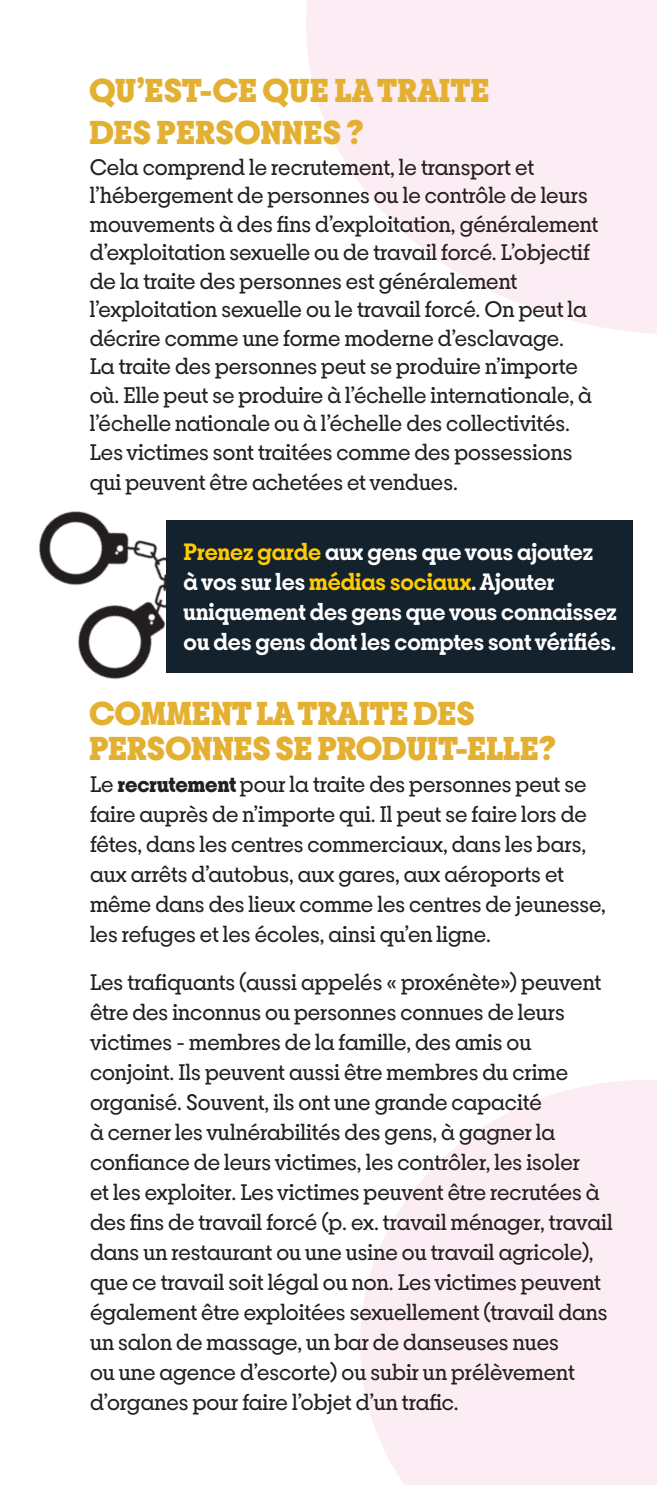
<style>
.page{position:relative;width:657px;height:1485px;background:#fff}
.page>*{position:absolute;margin:0;border:0;box-sizing:border-box;transform-origin:0 0}
.t1{font:900 35px/42px "Breton";letter-spacing:-.01em;color:#e4b032}
.t2{font:600 25px/30px "Breton";color:#fff}
.t3{font:23.75px/30px "Breton";color:#231f20}
.s1{color:#fc0}
.s2{font-weight:700}
</style>
<div class="page">
<svg style="left:306px;top:0;width:351px;height:334px;fill:#fcedf4"></svg>
<svg style="left:360px;top:1080px;width:297px;height:405px;fill:#fcedf4"></svg>
<img style="left:38px;top:511px;width:129px;height:168px">
<div style="left:167px;top:520px;width:466px;height:153px;background:#14222e"></div>
<p class="t1" style="left:89px;top:69px;width:402px">QU’EST-CE QUE LA TRAITE<br>DES PERSONNES ?</p>
<p class="t3" style="left:90px;top:152px;width:510px;line-height:28.8px">Cela comprend le recrutement, le transport et l’hébergement de personnes ou le contrôle de leurs mouvements à des fins d’exploitation, généralement d’exploitation sexuelle ou de travail forcé. L’objectif de la traite des personnes est généralement l’exploitation sexuelle ou le travail forcé. On peut la décrire comme une forme moderne d’esclavage.<br>La traite des personnes peut se produire n’importe où. Elle peut se produire à l’échelle internationale, à l’échelle nationale ou à l’échelle des collectivités.<br>Les victimes sont traitées comme des possessions qui peuvent être achetées et vendues.</p>
<p class="t2" style="left:184px;top:536px;width:435px"><span class="s1">Prenez garde</span> aux gens que vous ajoutez<br>à vos sur les <span class="s1">médias sociaux</span>. Ajouter uniquement des gens que vous connaissez ou des gens dont les comptes sont vérifiés.</p>
<p class="t1" style="left:89px;top:696px;width:469px;line-height:35px">COMMENT LA TRAITE DES<br>PERSONNES SE PRODUIT-ELLE?</p>
<p class="t3" style="left:90px;top:768px;width:518px">Le <span class="s2">recrutement</span> pour la traite des personnes peut se faire auprès de n’importe qui. Il peut se faire lors de fêtes, dans les centres commerciaux, dans les bars, aux arrêts d’autobus, aux gares, aux aéroports et même dans des lieux comme les centres de jeunesse, les refuges et les écoles, ainsi qu’en ligne.</p>
<p class="t3" style="left:90px;top:966px;width:524px">Les trafiquants (aussi appelés « proxénète») peuvent être des inconnus ou personnes connues de leurs victimes - membres de la famille, des amis ou conjoint. Ils peuvent aussi être membres du crime organisé. Souvent, ils ont une grande capacité<br>à cerner les vulnérabilités des gens, à gagner la confiance de leurs victimes, les contrôler, les isoler<br>et les exploiter. Les victimes peuvent être recrutées à des fins de travail forcé (p. ex. travail ménager, travail dans un restaurant ou une usine ou travail agricole), que ce travail soit légal ou non. Les victimes peuvent également être exploitées sexuellement (travail dans un salon de massage, un bar de danseuses nues<br>ou une agence d’escorte) ou subir un prélèvement d’organes pour faire l’objet d’un trafic.</p>
</div>
